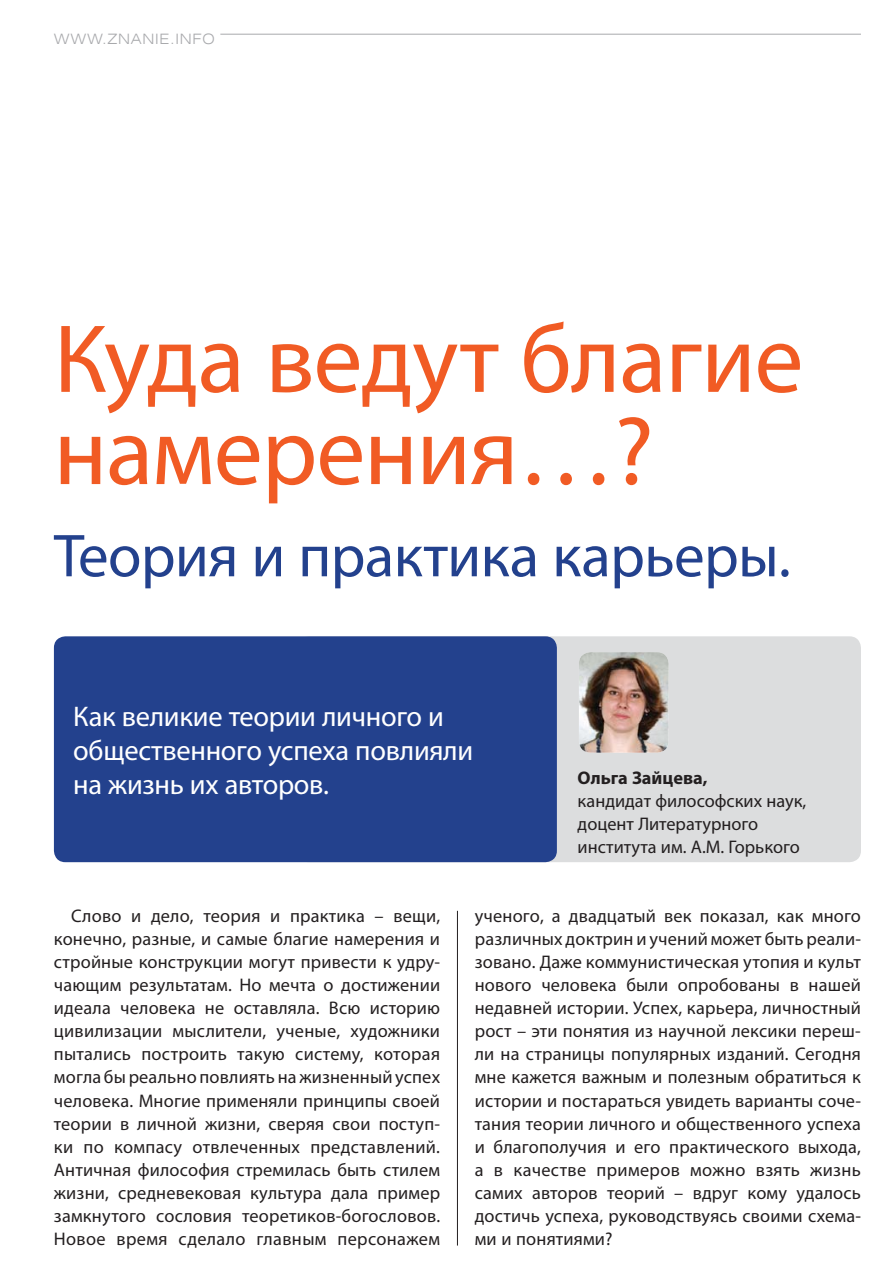
<style>
.page{position:relative;width:893px;height:1263px;background:#fff}
.page>*{position:absolute;margin:0;border:0;box-sizing:border-box;transform-origin:0 0}
.t1{font:97.65px/92.2px "Myriad Pro";letter-spacing:-.01em;color:#f15b24}
.t2{font:61.05px "Myriad Pro";letter-spacing:-.01em;color:#23418d}
.t3{font:28.5px/34.2px "Myriad Pro";letter-spacing:-.01em;color:#fff}
.t4{font:18.3px/23.1px "Myriad Pro";letter-spacing:.01em;color:#231f20;text-align:justify}
.t5{font:700 18.3px "Myriad Pro";color:#231f20}
.t6{font:300 14.25px "Helios Ext";letter-spacing:.05em;color:#a8a9ac}
</style>
<div class="page">
<hr style="left:457px;top:911px;width:1px;height:335px;background:#231f20">
<div style="left:297px;top:636px;width:564px;height:226px;background:#dcddde;border-radius:12px"></div>
<div style="left:54px;top:636px;width:503px;height:226px;background:#23418d;border-radius:12px"></div>
<img style="left:579px;top:652px;width:90px;height:101px;border-radius:12px">
<hr style="left:220px;top:34px;width:641px;height:1px;background:#a8a9ac">
<p class="t6" style="left:54px;top:34px;width:162px">WWW.ZNANIE.INFO</p>
<h1 class="t1" style="left:54px;top:312px;width:751px">Куда ведут благие намерения…?</h1>
<h2 class="t2" style="left:54px;top:520px;width:738px">Теория и практика карьеры.</h2>
<h3 class="t3" style="left:73px;top:699px;width:401px">Как великие теории личного и общественного успеха повлияли на жизнь их авторов.</h3>
<p class="t5" style="left:578px;top:767px;width:131px">Ольга Зайцева,</p>
<p class="t4" style="left:578px;top:789px;width:230px;text-align:left">кандидат философских наук, доцент Литературного института им. А.М. Горького</p>
<p class="t4" style="left:54px;top:904px;width:388px;text-indent:17px">Слово и дело, теория и практика – вещи, конечно, разные, и самые благие намерения и стройные конструкции могут привести к удру&shy;чающим результатам. Но мечта о достижении идеала человека не оставляла. Всю историю цивилизации мыслители, ученые, художники пытались построить такую систему, которая могла бы реально повлиять на жизненный успех человека. Многие применяли принципы своей теории в личной жизни, сверяя свои поступ&shy;ки по компасу отвлеченных представлений.<br>Античная философия стремилась быть стилем жизни, средневековая культура дала пример замкнутого сословия теоретиков-богословов.<br>Новое время сделало главным персонажем</p>
<p class="t4" style="left:475px;top:904px;width:388px">ученого, а двадцатый век показал, как много различных доктрин и учений может быть реали&shy;зовано. Даже коммунистическая утопия и культ нового человека были опробованы в нашей недавней истории. Успех, карьера, личностный рост – эти понятия из научной лексики переш&shy;ли на страницы популярных изданий. Сегодня мне кажется важным и полезным обратиться к истории и постараться увидеть варианты соче&shy;тания теории личного и общественного успеха и благополучия и его практического выхода, а в качестве примеров можно взять жизнь самих авторов теорий – вдруг кому удалось достичь успеха, руководствуясь своими схема&shy;ми и понятиями?</p>
</div>
